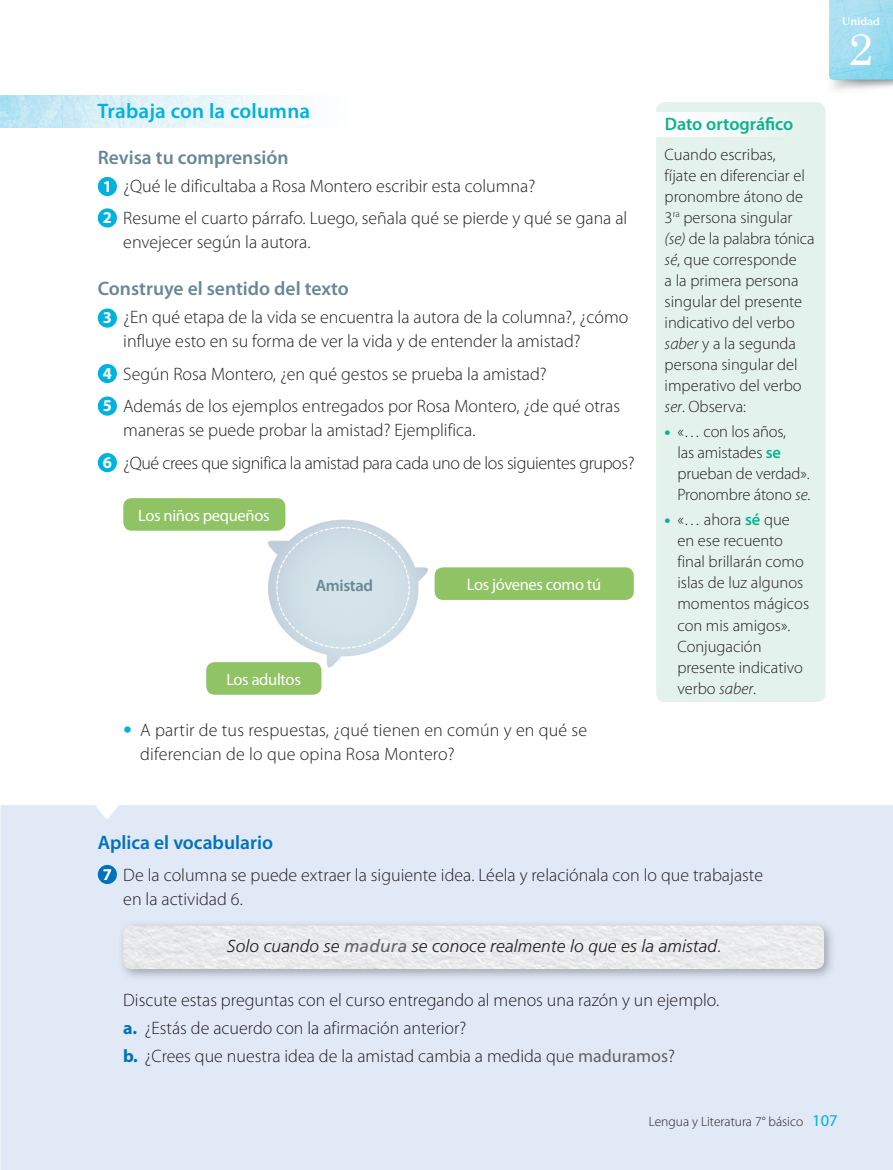
<style>
.page{position:relative;width:893px;height:1170px;background:#fff}
.page>*{position:absolute;margin:0;border:0;box-sizing:border-box;transform-origin:0 0}
.t1{font:45px "Century";color:#fff}
.t2{font:600 21px "Myriad Pro";letter-spacing:.01em;color:#00b2dd}
.t3{font:600 19.5px "Myriad Pro";color:#688897}
.t4{font:600 19.5px "Myriad Pro";color:#0072bc}
.t5{font:300 18px/24px "Myriad Pro";color:#231f20}
.t6{font:300 18px/32.5px "Myriad Pro";letter-spacing:-.02em;color:#231f20}
.t7{font:600 18px "Myriad Pro";letter-spacing:-.005em;color:#0ab38d}
.t8{font:italic 300 17.25px "Frutiger LT Std";letter-spacing:.01em;color:#231f20}
.t9{font:300 16.5px/21px "Myriad Pro";color:#231f20}
.t10{font:16.5px "Myriad Pro";letter-spacing:-.02em;color:#fff}
.t11{font:600 16.5px "Myriad Pro";letter-spacing:-.02em;color:#688897}
.t12{font:16.5px "Myriad Pro";color:#00b2dd}
.t13{font:300 13.5px "Myriad Pro";color:#231f20}
.t14{font:700 10.5px "Versailles LT Std";letter-spacing:-.02em;color:#fff}
.s1{font-weight:700;font-size:16.5px;color:#fff}
.s2{font-family:"Helvetica Neue LT Std";font-stretch:condensed;color:#00b2dd}
.s3{font-style:italic}
.s4{font-weight:900;color:#0ab38d}
.s5{font-weight:600;color:#0ab38d}
.s6{font-weight:400;color:#636366}
.s7{font-weight:700;color:#0072bc}
</style>
<div class="page">
<div style="left:98px;top:177px;width:19px;height:19px;background:#00b2dd;border-radius:50%"></div>
<div style="left:98px;top:208px;width:19px;height:19px;background:#00b2dd;border-radius:50%"></div>
<div style="left:98px;top:308px;width:19px;height:19px;background:#00b2dd;border-radius:50%"></div>
<div style="left:98px;top:364px;width:19px;height:19px;background:#00b2dd;border-radius:50%"></div>
<div style="left:98px;top:396px;width:19px;height:19px;background:#00b2dd;border-radius:50%"></div>
<div style="left:98px;top:453px;width:19px;height:19px;background:#00b2dd;border-radius:50%"></div>
<div style="left:123px;top:498px;width:162px;height:32px;background:#8fc363;border-radius:9px"></div>
<div style="left:206px;top:662px;width:115px;height:32px;background:#8fc363;border-radius:9px"></div>
<div style="left:435px;top:567px;width:199px;height:33px;background:#8fc363;border-radius:9px"></div>
<svg style="left:264px;top:519px;width:164px;height:152px"></svg>
<div style="left:1px;top:805px;width:892px;height:364px;background:#e1e9f6"></div>
<div style="left:98px;top:864px;width:19px;height:20px;background:#0072bc;border-radius:50%"></div>
<div style="left:117px;top:919px;width:719px;height:62px;background:#231f20;opacity:.35"></div>
<img style="left:123px;top:925px;width:701px;height:43px">
<img style="left:1px;top:95px;width:309px;height:32px">
<div style="left:656px;top:102px;width:169px;height:600px;background:#def0e9;border-radius:9px"></div>
<div style="left:648px;top:112px;width:177px;height:24px;background:linear-gradient(to right,#fff,#e0f0ea)"></div>
<svg style="left:829px;top:0;width:64px;height:80px;background:#9edcef"></svg>
<p class="t14" style="left:842px;top:15px;width:40px">Unidad</p>
<p class="t2" style="left:97px;top:99px;width:214px">Trabaja con la columna</p>
<p class="t3" style="left:98px;top:146px;width:192px">Revisa tu comprensión</p>
<p class="t5" style="left:103px;top:170px;width:526px;line-height:32.5px"><span class="s1">1</span> ¿Qué le dificultaba a Rosa Montero escribir esta columna?<br><span class="s1">2</span> Resume el cuarto párrafo. Luego, señala qué se pierde y qué se gana al</p>
<p class="t5" style="left:123px;top:230px;width:189px">envejecer según la autora.</p>
<p class="t3" style="left:98px;top:278px;width:253px">Construye el sentido del texto</p>
<p class="t5" style="left:123px;top:306px;width:507px;text-indent:-21px"><span class="s1">3</span> ¿En qué etapa de la vida se encuentra la autora de la columna?, ¿cómo influye esto en su forma de ver la vida y de entender la amistad?</p>
<p class="t5" style="left:103px;top:358px;width:519px;line-height:32.5px"><span class="s1">4</span> Según Rosa Montero, ¿en qué gestos se prueba la amistad?<br><span class="s1">5</span> Además de los ejemplos entregados por Rosa Montero, ¿de qué otras</p>
<p class="t6" style="left:103px;top:414px;width:533px;text-indent:21px">maneras se puede probar la amistad? Ejemplifica.<br><span class="s1">6</span> ¿Qué crees que significa la amistad para cada uno de los siguientes grupos?</p>
<p class="t10" style="left:138px;top:506px;width:133px">Los niños pequeños</p>
<p class="t11" style="left:316px;top:576px;width:59px">Amistad</p>
<p class="t10" style="left:467px;top:575px;width:136px">Los jóvenes como tú</p>
<p class="t10" style="left:226px;top:670px;width:76px">Los adultos</p>
<p class="t5" style="left:140px;top:718px;width:448px;text-indent:-17px"><span class="s2">•</span> A partir de tus respuestas, ¿qué tienen en común y en qué se diferencian de lo que opina Rosa Montero?</p>
<p class="t7" style="left:665px;top:114px;width:130px">Dato ortográfico</p>
<p class="t9" style="left:665px;top:144px;width:151px">Cuando escribas,<br>fíjate en diferenciar el pronombre átono de<br>3<sup>ra</sup> persona singular <span class="s3">(se)</span> de la palabra tónica <span class="s3">sé</span>, que corresponde<br>a la primera persona singular del presente indicativo del verbo <span class="s3">saber</span> y a la segunda persona singular del imperativo del verbo <span class="s3">ser</span>. Observa:</p>
<p class="t9" style="left:677px;top:421px;width:135px;text-indent:-13px"><span class="s4">•</span> «… con los años,<br>las amistades <span class="s5">se </span>prueban de verdad».<br>Pronombre átono <span class="s3">se</span>.</p>
<p class="t9" style="left:677px;top:509px;width:133px;text-indent:-13px"><span class="s4">•</span> «… ahora <span class="s5">sé</span> que en ese recuento final brillarán como islas de luz algunos momentos mágicos con mis amigos».<br>Conjugación presente indicativo verbo <span class="s3">saber</span>.</p>
<h1 class="t1" style="left:849px;top:11px;width:27px">2</h1>
<p class="t4" style="left:98px;top:831px;width:177px">Aplica el vocabulario</p>
<p class="t5" style="left:123px;top:863px;width:641px;text-indent:-21px"><span class="s1">7</span> De la columna se puede extraer la siguiente idea. Léela y relaciónala con lo que trabajaste en la actividad 6.</p>
<p class="t8" style="left:227px;top:936px;width:497px">Solo cuando se <span class="s6">madura</span> se conoce realmente lo que es la amistad.</p>
<p class="t5" style="left:123px;top:985px;width:597px;line-height:28.2px">Discute estas preguntas con el curso entregando al menos una razón y un ejemplo. <span class="s7">a.</span> ¿Estás de acuerdo con la afirmación anterior?<br><span class="s7">b.</span> ¿Crees que nuestra idea de la amistad cambia a medida que <span class="s6">maduramos</span>?</p>
<p class="t13" style="left:649px;top:1113px;width:156px">Lengua y Literatura 7° básico</p>
<p class="t12" style="left:812px;top:1111px;width:27px">107</p>
</div>
